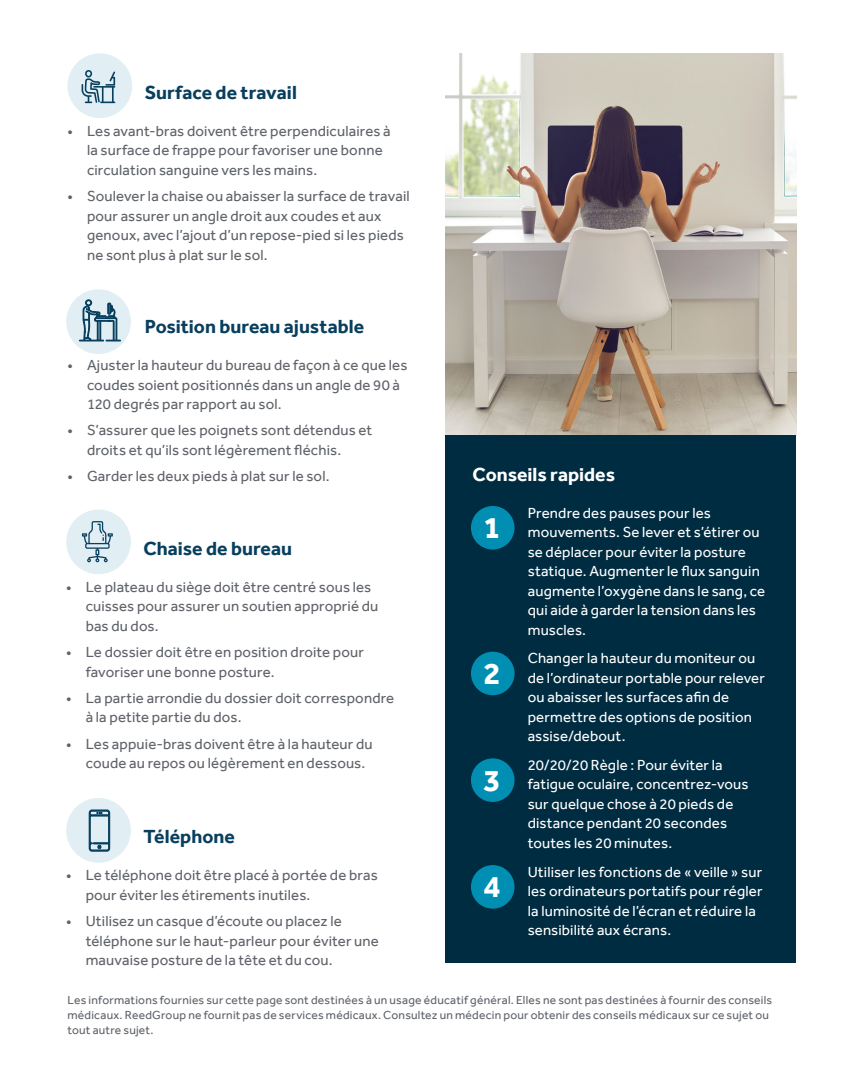
<style>
.page{position:relative;width:864px;height:1080px;background:#fff}
.page>*{position:absolute;margin:0;border:0;box-sizing:border-box;transform-origin:0 0}
.Header_2{font:700 31.65px "Effra";color:#fff}
.Subhead_2{font:700 19.5px "Effra";color:#083f5e}
.Subhead_2-2{font:700 19.5px "Effra";color:#fff}
.t1{font:15px/19.5px "Effra";letter-spacing:.01em;color:#5f6369}
.Body{font:15px/19.5px "Effra";letter-spacing:.01em;color:#fff}
.t2{font:12px/15px "Effra";letter-spacing:.02em;color:#5f6369}
</style>
<div class="page">
<img style="left:446px;top:53px;width:350px;height:382px">
<div style="left:446px;top:435px;width:350px;height:527px;background:#002c41"></div>
<div style="left:471px;top:506px;width:44px;height:44px;background:#008fb2;border-radius:50%"></div>
<div style="left:471px;top:758px;width:44px;height:44px;background:#008fb2;border-radius:50%"></div>
<div style="left:471px;top:865px;width:44px;height:44px;background:#008fb2;border-radius:50%"></div>
<div style="left:471px;top:652px;width:44px;height:43px;background:#008fb2;border-radius:50%"></div>
<div style="left:66px;top:510px;width:65px;height:64px;background:#e1eef4;border-radius:50%"></div>
<svg style="left:82px;top:521px;width:31px;height:41px"></svg>
<div style="left:66px;top:798px;width:65px;height:65px;background:#e1eef4;border-radius:50%"></div>
<svg style="left:89px;top:810px;width:21px;height:42px"></svg>
<div style="left:66px;top:289px;width:65px;height:65px;background:#e1eef4;border-radius:50%"></div>
<svg style="left:79px;top:299px;width:42px;height:50px"></svg>
<div style="left:68px;top:53px;width:64px;height:65px;background:#e1eef4;border-radius:50%"></div>
<svg style="left:82px;top:70px;width:33px;height:33px"></svg>
<p class="Subhead_2" style="left:145px;top:81px;width:154px">Surface de travail</p>
<p class="t1" style="left:87px;top:121px;width:305px;text-indent:-20px">• Les avant-bras doivent être perpendiculaires à la surface de frappe pour favoriser une bonne circulation sanguine vers les mains.</p>
<p class="t1" style="left:87px;top:186px;width:324px;text-indent:-20px">• Soulever la chaise ou abaisser la surface de travail pour assurer un angle droit aux coudes et aux genoux, avec l’ajout d’un repose-pied si les pieds ne sont plus à plat sur le sol.</p>
<p class="Subhead_2" style="left:145px;top:315px;width:221px">Position bureau ajustable</p>
<p class="t1" style="left:87px;top:355px;width:322px;text-indent:-20px">• Ajuster la hauteur du bureau de façon à ce que les coudes soient positionnés dans un angle de 90 à<br>120 degrés par rapport au sol.</p>
<p class="t1" style="left:87px;top:421px;width:287px;text-indent:-20px">• S’assurer que les poignets sont détendus et droits et qu’ils sont légèrement fléchis.</p>
<p class="t1" style="left:68px;top:466px;width:264px">• Garder les deux pieds à plat sur le sol.</p>
<p class="Subhead_2" style="left:143px;top:537px;width:150px">Chaise de bureau</p>
<p class="t1" style="left:86px;top:577px;width:294px;text-indent:-20px">• Le plateau du siège doit être centré sous les cuisses pour assurer un soutien approprié du bas du dos.</p>
<p class="t1" style="left:86px;top:642px;width:280px;text-indent:-20px">• Le dossier doit être en position droite pour favoriser une bonne posture.</p>
<p class="t1" style="left:86px;top:688px;width:310px;text-indent:-20px">• La partie arrondie du dossier doit correspondre à la petite partie du dos.</p>
<p class="t1" style="left:86px;top:734px;width:289px;text-indent:-20px">• Les appuie-bras doivent être à la hauteur du coude au repos ou légèrement en dessous.</p>
<p class="Subhead_2" style="left:143px;top:825px;width:93px">Téléphone</p>
<p class="t1" style="left:86px;top:865px;width:294px;text-indent:-20px">• Le téléphone doit être placé à portée de bras pour éviter les étirements inutiles.</p>
<p class="t1" style="left:86px;top:911px;width:295px;text-indent:-20px">• Utilisez un casque d’écoute ou placez le téléphone sur le haut-parleur pour éviter une mauvaise posture de la tête et du cou.</p>
<p class="Subhead_2-2" style="left:472px;top:463px;width:144px">Conseils rapides</p>
<p class="Header_2" style="left:483px;top:509px;width:19px">1</p>
<p class="Header_2" style="left:483px;top:655px;width:19px">2</p>
<p class="Header_2" style="left:483px;top:761px;width:19px">3</p>
<p class="Header_2" style="left:483px;top:868px;width:19px">4</p>
<p class="Body" style="left:528px;top:503px;width:239px">Prendre des pauses pour les mouvements. Se lever et s’étirer ou se déplacer pour éviter la posture statique. Augmenter le flux sanguin augmente l’oxygène dans le sang, ce qui aide à garder la tension dans les muscles.</p>
<p class="Body" style="left:528px;top:648px;width:239px">Changer la hauteur du moniteur ou de l’ordinateur portable pour relever ou abaisser les surfaces afin de permettre des options de position assise/debout.</p>
<p class="Body" style="left:528px;top:755px;width:222px">20/20/20 Règle : Pour éviter la fatigue oculaire, concentrez-vous sur quelque chose à 20 pieds de distance pendant 20 secondes toutes les 20 minutes.</p>
<p class="Body" style="left:528px;top:862px;width:236px">Utiliser les fonctions de « veille » sur les ordinateurs portatifs pour régler la luminosité de l’écran et réduire la sensibilité aux écrans.</p>
<p class="t2" style="left:68px;top:992px;width:706px">Les informations fournies sur cette page sont destinées à un usage éducatif général. Elles ne sont pas destinées à fournir des conseils médicaux. ReedGroup ne fournit pas de services médicaux. Consultez un médecin pour obtenir des conseils médicaux sur ce sujet ou tout autre sujet.</p>
</div>
